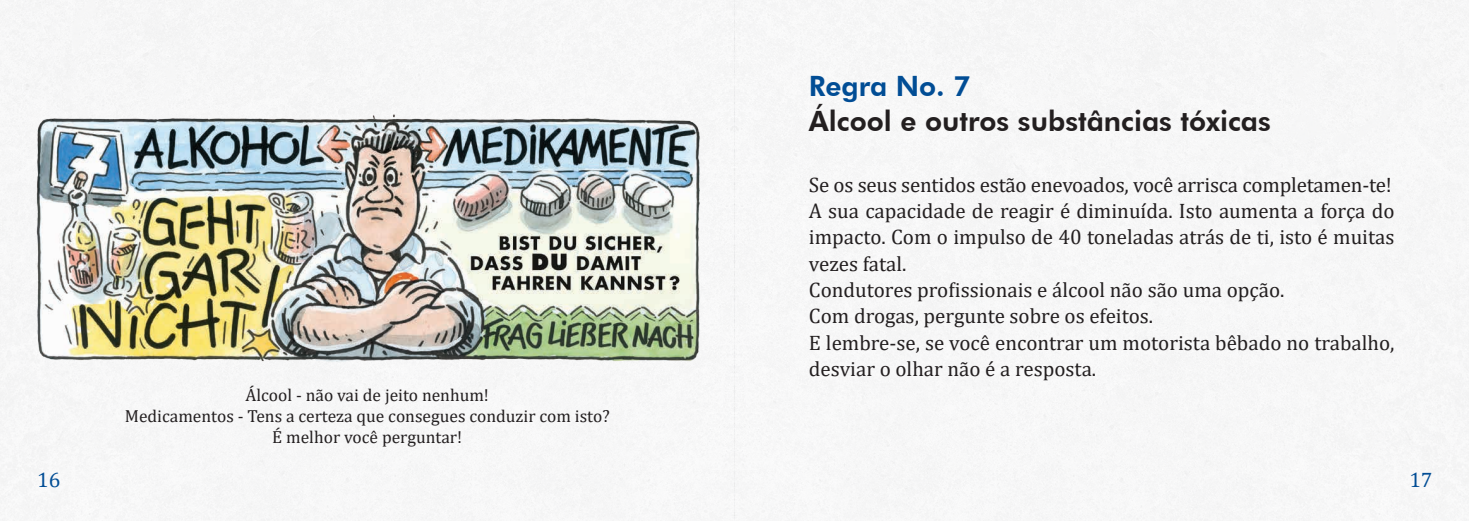
<style>
.page{position:relative;width:1469px;height:521px;background:#fff}
.page>*{position:absolute;margin:0;border:0;box-sizing:border-box;transform-origin:0 0}
.t1{font:800 28px "Futura BT";color:#231f20}
.t2{font:800 28px "Futura BT";color:#014d95}
.t3{font:21px/26.2px "Cambria";color:#231f20}
.t4{font:21px "Cambria";color:#014d95}
.t5{font:17.5px/21px "Cambria";color:#231f20;text-align:center}
</style>
<div class="page">
<img style="left:34px;top:112px;width:670px;height:253px">
<h1 class="t2" style="left:809px;top:69px;width:163px">Regra No. 7</h1>
<h1 class="t1" style="left:809px;top:104px;width:463px">Álcool e outros substâncias tóxicas</h1>
<p class="t5" style="left:125px;top:384px;width:486px">Álcool - não vai de jeito nenhum!<br>Medicamentos - Tens a certeza que consegues conduzir com isto?<br>É melhor você perguntar!</p>
<p class="t3" style="left:809px;top:172px;width:587px">Se os seus sentidos estão enevoados, você arrisca completamen-te!<br>A sua capacidade de reagir é diminuída. Isto aumenta a força do impacto. Com o impulso de 40 toneladas atrás de ti, isto é muitas vezes fatal.<br>Condutores profissionais e álcool não são uma opção.<br>Com drogas, pergunte sobre os efeitos.<br>E lembre-se, se você encontrar um motorista bêbado no trabalho, desviar o olhar não é a resposta.</p>
<p class="t4" style="left:37px;top:467px;width:25px">16</p>
<p class="t4" style="left:1409px;top:467px;width:25px">17</p>
</div>
